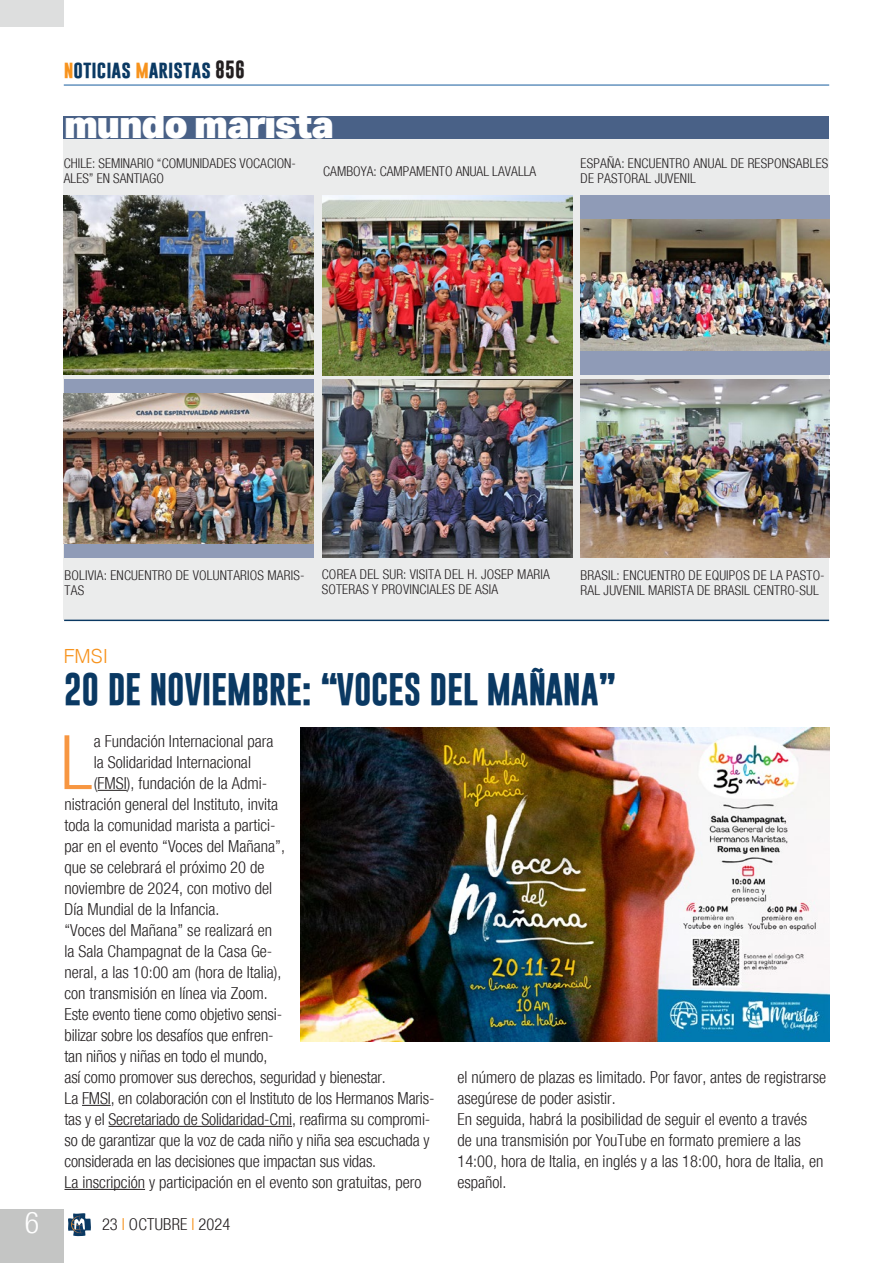
<style>
.page{position:relative;width:893px;height:1263px;background:#fff}
.page>*{position:absolute;margin:0;border:0;box-sizing:border-box;transform-origin:0 0}
.Testo_normal{font:300 condensed 75.3px "Helvetica Neue";color:#f79641}
.Titolo{font:900 37.5px "Aktiv Grotesk";letter-spacing:-.03em;color:#fff}
.Titolo-2{font:700 33px "Gobold";letter-spacing:-.01em;color:#0a3963}
.t1{font:300 condensed 30px "Helvetica Neue";color:#fff}
.Titolo-3{font:300 19.5px "Helvetica";color:#f7931d}
.t2{font:700 18px "Gobold";color:#0a3963}
.Testo_normal-2{font:300 condensed 16.5px/21px "Helvetica Neue";color:#231f20}
.DidacaliaFotos{font:300 condensed 13.5px/15px "Helvetica Neue";letter-spacing:.015em;color:#231f20}
.s1{color:#f7931d}
.s2{color:#231f20}
</style>
<div class="page">
<div style="left:0;top:1209px;width:64px;height:54px;background:#c4c5c4"></div>
<hr style="left:64px;top:85px;width:765px;height:1px;background:#175d9e">
<svg style="left:68px;top:1213px;width:23px;height:23px"></svg>
<div style="left:0;top:0;width:64px;height:27px;background:#dddede"></div>
<div style="left:64px;top:127px;width:765px;height:493px;background:#ebecec"></div>
<img style="left:64px;top:195px;width:250px;height:180px">
<img style="left:323px;top:195px;width:249px;height:180px">
<div style="left:64px;top:379px;width:249px;height:179px;background:#8f9bb7"></div>
<img style="left:64px;top:393px;width:249px;height:151px">
<div style="left:580px;top:195px;width:249px;height:180px;background:#8f9bb7"></div>
<img style="left:580px;top:219px;width:249px;height:131px">
<hr style="left:64px;top:620px;width:765px;height:1px;background:#0a3963">
<div style="left:64px;top:116px;width:765px;height:23px;background:#496187"></div>
<img style="left:323px;top:379px;width:249px;height:179px">
<img style="left:580px;top:379px;width:249px;height:179px">
<svg style="left:98px;top:790px;width:29px;height:1px"></svg>
<svg style="left:82px;top:1105px;width:29px;height:1px"></svg>
<hr style="left:109px;top:1126px;width:183px;height:1px;background:#231f20">
<hr style="left:65px;top:1189px;width:80px;height:1px;background:#231f20">
<img style="left:300px;top:727px;width:529px;height:314px">
<p class="t2" style="left:64px;top:57px;width:183px"><span class="s1">n</span>oticias <span class="s1">m</span>aristas <span class="s2">856</span></p>
<p class="Titolo" style="left:64px;top:100px;width:271px">mundo marista</p>
<p class="DidacaliaFotos" style="left:64px;top:156px;width:234px">CHILE: SEMINARIO “COMUNIDADES VOCACION-<br>ALES” EN SANTIAGO</p>
<p class="DidacaliaFotos" style="left:323px;top:164px;width:215px">CAMBOYA: CAMPAMENTO ANUAL LAVALLA</p>
<p class="DidacaliaFotos" style="left:581px;top:156px;width:249px">ESPAÑA: ENCUENTRO ANUAL DE RESPONSABLES<br>DE PASTORAL JUVENIL</p>
<h3 class="t1" style="left:25px;top:1205px;width:16px">6</h3>
<p class="DidacaliaFotos" style="left:65px;top:567px;width:241px">BOLIVIA: ENCUENTRO DE VOLUNTARIOS MARIS-<br>TAS</p>
<p class="DidacaliaFotos" style="left:322px;top:566px;width:230px">COREA DEL SUR: VISITA DEL H. JOSEP MARIA<br>SOTERAS Y PROVINCIALES DE ASIA</p>
<p class="DidacaliaFotos" style="left:581px;top:567px;width:246px">BRASIL: ENCUENTRO DE EQUIPOS DE LA PASTO-<br>RAL JUVENIL MARISTA DE BRASIL CENTRO-SUL</p>
<p class="Titolo-3" style="left:64px;top:639px;width:46px">FMSI</p>
<p class="Titolo-2" style="left:64px;top:668px;width:554px">20 DE NOVIEMBRE: “VOCES DEL MAÑANA”</p>
<p class="Testo_normal" style="left:60px;top:719px;width:34px">L</p>
<p class="Testo_normal-2" style="left:94px;top:731px;width:181px">a Fundación Internacional para</p>
<p class="Testo_normal-2" style="left:94px;top:752px;width:159px">la Solidaridad Internacional</p>
<p class="Testo_normal-2" style="left:94px;top:773px;width:175px">(FMSI), fundación de la Admi-</p>
<p class="Testo_normal-2" style="left:65px;top:794px;width:215px">nistración general del Instituto, invita</p>
<p class="Testo_normal-2" style="left:65px;top:815px;width:213px">toda la comunidad marista a partici-</p>
<p class="Testo_normal-2" style="left:65px;top:836px;width:222px">par en el evento “Voces del Mañana”,</p>
<p class="Testo_normal-2" style="left:65px;top:857px;width:201px">que se celebrará el próximo 20 de</p>
<p class="Testo_normal-2" style="left:65px;top:878px;width:209px">noviembre de 2024, con motivo del</p>
<p class="Testo_normal-2" style="left:65px;top:899px;width:157px">Día Mundial de la Infancia.</p>
<p class="Testo_normal-2" style="left:65px;top:920px;width:218px">“Voces del Mañana” se realizará en la Sala Champagnat de la Casa Ge&shy;neral, a las 10:00 am (hora de Italia), con transmisión en línea via Zoom.</p>
<p class="Testo_normal-2" style="left:65px;top:1004px;width:323px">Este evento tiene como objetivo sensi-<br>bilizar sobre los desafíos que enfren-<br>tan niños y niñas en todo el mundo,<br>así como promover sus derechos, seguridad y bienestar.</p>
<p class="Testo_normal-2" style="left:65px;top:1088px;width:372px">La FMSI, en colaboración con el Instituto de los Hermanos Maris&shy;tas y el Secretariado de Solidaridad-Cmi, reafirma su compromi&shy;so de garantizar que la voz de cada niño y niña sea escuchada y considerada en las decisiones que impactan sus vidas.</p>
<p class="Testo_normal-2" style="left:65px;top:1172px;width:358px">La inscripción y participación en el evento son gratuitas, pero</p>
<p class="Testo_normal-2" style="left:102px;top:1214px;width:130px">23 <span class="s1">I</span> OCTUBRE <span class="s1">I</span> 2024</p>
<p class="Testo_normal-2" style="left:457px;top:1067px;width:370px">el número de plazas es limitado. Por favor, antes de registrarse asegúrese de poder asistir.</p>
<p class="Testo_normal-2" style="left:457px;top:1109px;width:368px">En seguida, habrá la posibilidad de seguir el evento a través de una transmisión por YouTube en formato premiere a las 14:00, hora de Italia, en inglés y a las 18:00, hora de Italia, en español.</p>
</div>
